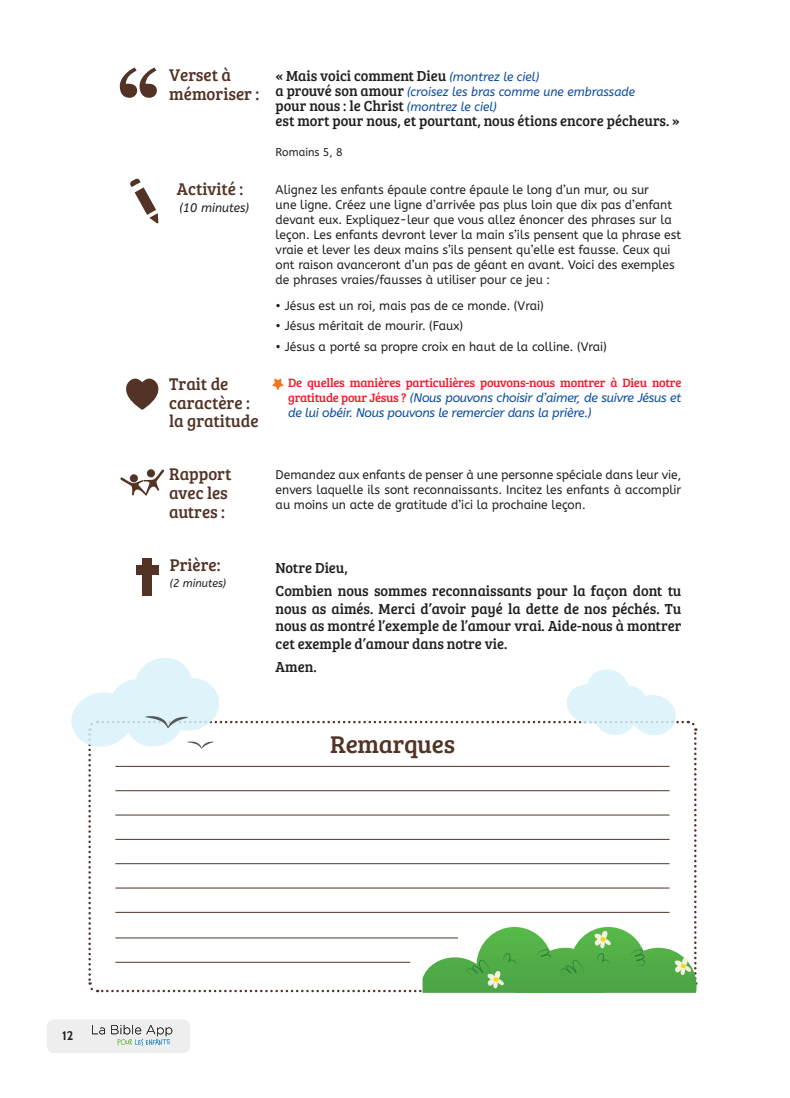
<style>
.page{position:relative;width:790px;height:1098px;background:#fff}
.page>*{position:absolute;margin:0;border:0;box-sizing:border-box;transform-origin:0 0}
.t1{font:25px "Bree Serif";letter-spacing:-.01em;color:#523326}
.t2{font:17.5px/18.8px "Bree Serif";color:#523326}
.t3{font:15px/17.5px "Bree Serif";color:#231f20;scale:.96 1}
.t4{font:12.5px/15px "A Bee Zee";color:#231f20;scale:.96 1}
.t5{font:italic 12.5px/15px "A Bee Zee";letter-spacing:-.02em;color:#0d4da1}
.t6{font:12.5px "Bree Serif";letter-spacing:-.02em;color:#ee1b2d}
.t7{font:italic 12.5px "A Bee Zee";color:#0d4da1;scale:.96 1}
.t8{font:italic 12.5px "A Bee Zee";color:#231f20;scale:.96 1}
.t9{font:700 12.5px "Cabin";color:#231f20}
.t10{font:11.25px "A Bee Zee";color:#231f20}
.t11{font:italic 11.25px "A Bee Zee";color:#231f20}
.s1{font-family:"A Bee Zee";font-style:italic;font-size:12.5px;color:#0d4da1}
.s2{font-family:"Bree Serif";font-style:normal;font-size:15px;color:#231f20}
.s3{font-family:"Minion Pro";font-size:15px}
.s4{font-family:"Bree Serif";font-style:normal;color:#ee1b2d}
</style>
<div class="page">
<div style="left:47px;top:1019px;width:143px;height:33px;background:#eeeeef;border-radius:8px"></div>
<svg style="left:92px;top:1024px;width:80px;height:21px"></svg>
<svg style="left:120px;top:67px;width:37px;height:31px"></svg>
<svg style="left:130px;top:178px;width:28px;height:45px"></svg>
<svg style="left:126px;top:378px;width:33px;height:32px"></svg>
<svg style="left:120px;top:469px;width:44px;height:27px"></svg>
<div style="left:130px;top:474px;width:8px;height:8px;background:#523326;border-radius:50%"></div>
<div style="left:142px;top:558px;width:10px;height:37px;background:#523326"></div>
<div style="left:136px;top:565px;width:22px;height:9px;background:#523326"></div>
<svg style="left:272px;top:378px;width:11px;height:12px"></svg>
<svg style="left:71px;top:658px;width:626px;height:335px"></svg>
<h2 class="t2" style="left:169px;top:64px;width:91px">Verset à mémoriser :</h2>
<h2 class="t2" style="left:177px;top:178px;width:68px">Activité :</h2>
<p class="t8" style="left:179px;top:200px;width:74px">(10 minutes)</p>
<h2 class="t2" style="left:169px;top:373px;width:91px">Trait de caractère : la gratitude</h2>
<h2 class="t2" style="left:169px;top:464px;width:64px">Rapport avec les autres :</h2>
<h2 class="t2" style="left:170px;top:554px;width:52px">Prière:</h2>
<p class="t11" style="left:170px;top:576px;width:58px">(2 minutes)</p>
<p class="t3" style="left:275px;top:66px;width:276px">« Mais voici comment Dieu <span class="s1">(montrez le ciel)</span></p>
<p class="t7" style="left:275px;top:84px;width:375px"><span class="s2">a prouvé son amour</span> (croisez les bras comme une embrassade</p>
<p class="t3" style="left:275px;top:97px;width:422px;line-height:15px">pour nous : le Christ <span class="s1">(montrez le ciel)<br></span>est mort pour nous, et pourtant, nous étions encore pécheurs. »</p>
<p class="t10" style="left:275px;top:146px;width:68px">Romains 5, 8</p>
<p class="t4" style="left:275px;top:182px;width:424px">Alignez les enfants épaule contre épaule le long d’un mur, ou sur<br>une ligne. Créez une ligne d’arrivée pas plus loin que dix pas d’enfant devant eux. Expliquez-leur que vous allez énoncer des phrases sur la leçon. Les enfants devront lever la main s’ils pensent que la phrase est vraie et lever les deux mains s’ils pensent qu’elle est fausse. Ceux qui ont raison avanceront d’un pas de géant en avant. Voici des exemples de phrases vraies/fausses à utiliser pour ce jeu :</p>
<p class="t4" style="left:275px;top:298px;width:281px">• Jésus est un roi, mais pas de ce monde. (Vrai)</p>
<p class="t4" style="left:275px;top:319px;width:197px">• Jésus méritait de mourir. (Faux)</p>
<p class="t4" style="left:275px;top:339px;width:346px">• Jésus a porté sa propre croix en haut de la colline. (Vrai)</p>
<p class="t6" style="left:275px;top:374px;width:407px"><span class="s3">•</span> De quelles manières particulières pouvons-nous montrer à Dieu notre</p>
<p class="t5" style="left:288px;top:391px;width:394px"><span class="s4">gratitude pour Jésus ?</span> (Nous pouvons choisir d’aimer, de suivre Jésus et de lui obéir. Nous pouvons le remercier dans la prière.)</p>
<p class="t4" style="left:275px;top:467px;width:424px;text-align:justify">Demandez aux enfants de penser à une personne spéciale dans leur vie, envers laquelle ils sont reconnaissants. Incitez les enfants à accomplir au moins un acte de gratitude d’ici la prochaine leçon.</p>
<p class="t3" style="left:275px;top:555px;width:424px;line-height:23.1px">Notre Dieu,<br>Combien nous sommes reconnaissants pour la façon dont tu</p>
<p class="t3" style="left:275px;top:599px;width:424px;text-align:justify">nous as aimés. Merci d’avoir payé la dette de nos péchés. Tu nous as montré l’exemple de l’amour vrai. Aide-nous à montrer cet exemple d’amour dans notre vie.</p>
<p class="t3" style="left:275px;top:657px;width:44px">Amen.</p>
<h1 class="t1" style="left:330px;top:725px;width:126px">Remarques</h1>
<p class="t9" style="left:62px;top:1027px;width:13px">12</p>
</div>
